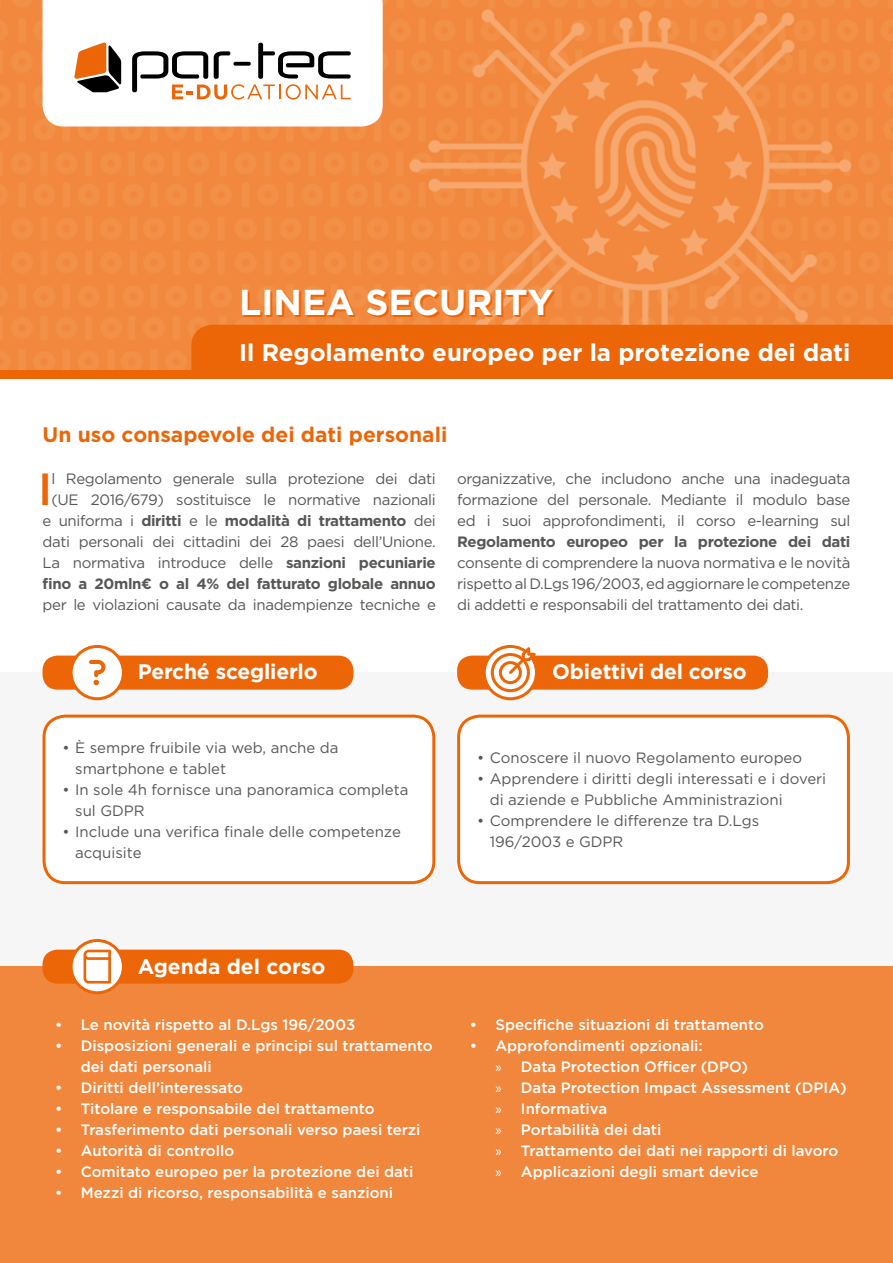
<style>
.page{position:relative;width:893px;height:1263px;background:#fff}
.page>*{position:absolute;margin:0;border:0;box-sizing:border-box;transform-origin:0 0}
.t1{font:500 45px "Gotham";color:#ec6608}
.t2{font:700 36px "Gotham";color:#fff}
.t3{font:700 24px "Gotham";color:#fff}
.t4{font:700 21px "Gotham";letter-spacing:-.01em;color:#fff}
.t5{font:700 21px "Gotham";color:#ec6608}
.t6{font:15px/21px "Gotham";letter-spacing:-.025em;color:#575756;text-align:justify}
.t7{font:500 15px/21px "Gotham";color:#fff}
.t8{font:15px/21px "Gotham";color:#575756}
.t9{font:700 15px "Gotham";letter-spacing:-.025em;color:#575756}
.s1{font-weight:700}
.s2{font-family:"Myriad Pro";font-weight:400}
</style>
<div class="page">
<img style="left:0;top:0;width:893px;height:370px">
<div style="left:191px;top:325px;width:702px;height:45px;background:#ec6608"></div>
<svg style="left:43px;top:0;width:340px;height:127px"></svg>
<div style="left:0;top:370px;width:893px;height:9px;background:#ec6608"></div>
<div style="left:0;top:673px;width:893px;height:315px;background:#f6f6f6"></div>
<div style="left:44px;top:716px;width:390px;height:167px;background:#fff;border-radius:21px"></div>
<div style="left:43px;top:715px;width:392px;height:169px;border:3px solid #ec6608;border-radius:21px"></div>
<div style="left:459px;top:716px;width:389px;height:167px;background:#fff;border-radius:21px"></div>
<div style="left:457px;top:715px;width:393px;height:169px;border:3px solid #ec6608;border-radius:21px"></div>
<div style="left:0;top:967px;width:893px;height:296px;background:#f1873d"></div>
<div style="left:43px;top:656px;width:310px;height:34px;background:#ec6608;border-radius:15px"></div>
<div style="left:71px;top:646px;width:52px;height:53px;background:#fff;border-radius:50%"></div>
<div style="left:70px;top:645px;width:55px;height:55px;border:3px solid #ec6608;border-radius:50%"></div>
<svg style="left:89px;top:660px;width:16px;height:25px"></svg>
<div style="left:43px;top:950px;width:310px;height:34px;background:#ec6608;border-radius:15px"></div>
<svg style="left:71px;top:940px;width:52px;height:53px"></svg>
<div style="left:70px;top:939px;width:55px;height:55px;border:3px solid #ec6608;border-radius:50%"></div>
<svg style="left:84px;top:950px;width:27px;height:33px"></svg>
<div style="left:457px;top:656px;width:311px;height:34px;background:#ec6608;border-radius:15px"></div>
<svg style="left:484px;top:646px;width:52px;height:53px"></svg>
<div style="left:483px;top:645px;width:55px;height:55px;border:3px solid #ec6608;border-radius:50%"></div>
<svg style="left:492px;top:654px;width:36px;height:37px"></svg>
<div style="left:491px;top:653px;width:39px;height:39px;border:3px solid #ec6608;border-radius:50%"></div>
<svg style="left:500px;top:663px;width:20px;height:20px"></svg>
<div style="left:499px;top:661px;width:23px;height:23px;border:3px solid #ec6608;border-radius:50%"></div>
<svg style="left:506px;top:645px;width:36px;height:32px"></svg>
<h2 class="t2" style="left:239px;top:279px;width:316px">LINEA SECURITY</h2>
<h3 class="t3" style="left:239px;top:337px;width:613px">Il Regolamento europeo per la protezione dei dati</h3>
<h3 class="t5" style="left:43px;top:420px;width:406px">Un uso consapevole dei dati personali</h3>
<h1 class="t1" style="left:38px;top:459px;width:16px">I</h1>
<p class="t6" style="left:43px;top:467px;width:395px;text-align:center">l Regolamento generale sulla protezione dei dati (UE 2016/679) sostituisce le normative nazionali e uniforma i <span class="s1">diritti</span> e le <span class="s1">modalità di trattamento</span> dei dati personali dei cittadini dei 28 paesi dell’Unione.<br>La normativa introduce delle <span class="s1">sanzioni pecuniarie fino a 20mln€ o al 4% del fatturato globale annuo</span></p>
<p class="t6" style="left:43px;top:593px;width:395px">per le violazioni causate da inadempienze tecniche e</p>
<p class="t6" style="left:457px;top:467px;width:395px">organizzative, che includono anche una inadeguata formazione del personale. Mediante il modulo base ed i suoi approfondimenti, il corso e-learning sul</p>
<p class="t9" style="left:457px;top:531px;width:395px">Regolamento europeo per la protezione dei dati</p>
<p class="t6" style="left:457px;top:551px;width:395px">consente di comprendere la nuova normativa e le novità rispetto al D.Lgs 196/2003, ed aggiornare le competenze di addetti e responsabili del trattamento dei dati.</p>
<h3 class="t4" style="left:138px;top:657px;width:182px">Perché sceglierlo</h3>
<h3 class="t4" style="left:552px;top:657px;width:196px">Obiettivi del corso</h3>
<p class="t8" style="left:75px;top:737px;width:265px;text-indent:-13px">• È sempre fruibile via web, anche da smartphone e tablet</p>
<p class="t8" style="left:75px;top:779px;width:335px;text-indent:-13px">• In sole 4h fornisce una panoramica completa sul GDPR</p>
<p class="t8" style="left:75px;top:821px;width:327px;text-indent:-13px">• Include una verifica finale delle competenze acquisite</p>
<p class="t8" style="left:477px;top:747px;width:327px">• Conoscere il nuovo Regolamento europeo</p>
<p class="t8" style="left:490px;top:768px;width:338px;text-indent:-13px">• Apprendere i diritti degli interessati e i doveri di aziende e Pubbliche Amministrazioni</p>
<p class="t8" style="left:490px;top:810px;width:271px;text-indent:-13px">• Comprendere le differenze tra D.Lgs<br>196/2003 e GDPR</p>
<h3 class="t4" style="left:138px;top:952px;width:189px">Agenda del corso</h3>
<p class="t7" style="left:55px;top:1014px;width:302px">• Le novità rispetto al D.Lgs 196/2003</p>
<p class="t7" style="left:81px;top:1035px;width:353px;text-indent:-26px">• Disposizioni generali e principi sul trattamento dei dati personali</p>
<p class="t7" style="left:55px;top:1077px;width:189px">• Diritti dell’interessato</p>
<p class="t7" style="left:55px;top:1098px;width:321px">• Titolare e responsabile del trattamento</p>
<p class="t7" style="left:55px;top:1119px;width:367px">• Trasferimento dati personali verso paesi terzi</p>
<p class="t7" style="left:55px;top:1140px;width:180px">• Autorità di controllo</p>
<p class="t7" style="left:55px;top:1161px;width:360px">• Comitato europeo per la protezione dei dati</p>
<p class="t7" style="left:55px;top:1182px;width:339px">• Mezzi di ricorso, responsabilità e sanzioni</p>
<p class="t7" style="left:470px;top:1014px;width:296px">• Specifiche situazioni di trattamento</p>
<p class="t7" style="left:495px;top:1035px;width:353px;text-indent:-26px">• Approfondimenti opzionali:<br><span class="s2">»</span> Data Protection Officer (DPO)<br><span class="s2">»</span> Data Protection Impact Assessment (DPIA) <span class="s2">»</span> Informativa<br><span class="s2">»</span> Portabilità dei dati<br><span class="s2">»</span> Trattamento dei dati nei rapporti di lavoro <span class="s2">»</span> Applicazioni degli smart device</p>
</div>
